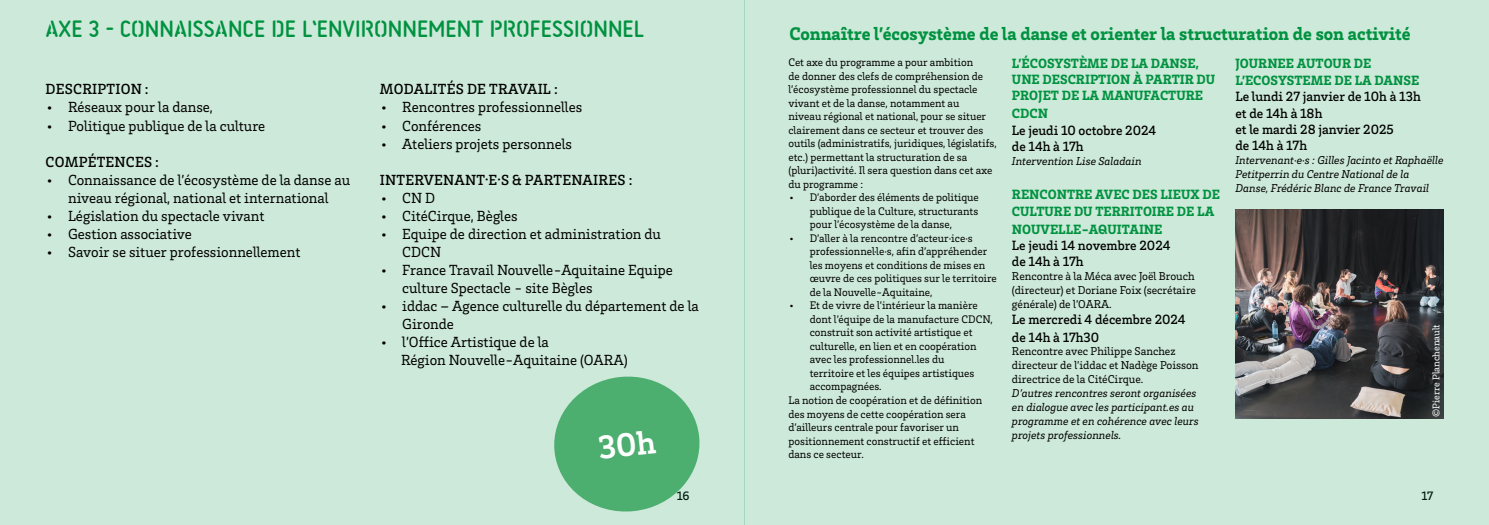
<style>
.page{position:relative;width:1489px;height:525px;background:#fff}
.page>*{position:absolute;margin:0;border:0;box-sizing:border-box;transform-origin:0 0}
.t1{font:26.25px "Stencil Allround";color:#009240}
.t2{font:900 18.75px "Brix Slab";color:#009240}
.t3{font:15px/18px "Brix Slab";color:#000}
.t4{font:500 15px "Brix Slab";letter-spacing:.015em;color:#000}
.t5{font:900 13.75px/16.2px "Brix Slab";color:#009240}
.t6{font:500 13.75px/16.2px "Brix Slab";color:#000}
.t7{font:500 12.5px "Brix Slab";color:#000}
.t8{font:italic 11.62px/14px "Brix Slab";color:#000}
.t9{font:11.62px/14px "Brix Slab";color:#000}
.t10{font:11.25px/13.5px "Brix Slab";color:#000}
.t11{font:10px "Brix Slab";color:#fff}
</style>
<div class="page">
<div style="left:0;top:0;width:744px;height:524px;background:#cde9d9"></div>
<div style="left:744px;top:0;width:744px;height:524px;background:#cde9d9"></div>
<img style="left:1235px;top:209px;width:208px;height:209px">
<svg style="left:554px;top:376px;width:146px;height:136px"></svg>
<h1 class="t1" style="left:46px;top:16px;width:600px">AXE 3 - CONNAISSANCE DE L’ENVIRONNEMENT PROFESSIONNEL</h1>
<h3 class="t4" style="left:46px;top:80px;width:104px">DESCRIPTION :</h3>
<h3 class="t3" style="left:46px;top:98px;width:169px">• Réseaux pour la danse,</h3>
<h3 class="t3" style="left:46px;top:116px;width:221px">• Politique publique de la culture</h3>
<h3 class="t4" style="left:46px;top:152px;width:115px">COMPÉTENCES :</h3>
<h3 class="t3" style="left:46px;top:170px;width:306px;text-align:center">• Connaissance de l’écosystème de la danse au niveau régional, national et international</h3>
<h3 class="t3" style="left:46px;top:206px;width:220px">• Législation du spectacle vivant</h3>
<h3 class="t3" style="left:46px;top:224px;width:148px">• Gestion associative</h3>
<h3 class="t3" style="left:46px;top:242px;width:256px">• Savoir se situer professionnellement</h3>
<h3 class="t4" style="left:380px;top:80px;width:179px">MODALITÉS DE TRAVAIL :</h3>
<h3 class="t3" style="left:380px;top:98px;width:204px">• Rencontres professionnelles</h3>
<h3 class="t3" style="left:380px;top:116px;width:103px">• Conférences</h3>
<h3 class="t3" style="left:380px;top:134px;width:194px">• Ateliers projets personnels</h3>
<h3 class="t4" style="left:380px;top:170px;width:254px">INTERVENANT·E·S &amp; PARTENAIRES :</h3>
<h3 class="t3" style="left:380px;top:188px;width:57px">• CN D</h3>
<h3 class="t3" style="left:380px;top:206px;width:139px">• CitéCirque, Bègles</h3>
<h3 class="t3" style="left:402px;top:224px;width:260px;text-indent:-22px">• Equipe de direction et administration du<br>CDCN</h3>
<h3 class="t3" style="left:402px;top:260px;width:272px;text-indent:-22px">• France Travail Nouvelle-Aquitaine Equipe culture Spectacle - site Bègles</h3>
<h3 class="t3" style="left:402px;top:296px;width:298px;text-indent:-22px">• iddac – Agence culturelle du département de la<br>Gironde</h3>
<h3 class="t3" style="left:401px;top:332px;width:228px;text-indent:-21px">• l’Office Artistique de la<br>Région Nouvelle-Aquitaine (OARA)</h3>
<h2 class="t2" style="left:789px;top:21px;width:622px">Connaître l’écosystème de la danse et orienter la structuration de son activité</h2>
<p class="t10" style="left:788px;top:55px;width:210px">Cet axe du programme a pour ambition<br>de donner des clefs de compréhension de l’écosystème professionnel du spectacle vivant et de la danse, notamment au<br>niveau régional et national, pour se situer clairement dans ce secteur et trouver des outils (administratifs, juridiques, législatifs, etc.) permettant la structuration de sa (pluri)activité. Il sera question dans cet axe du programme :</p>
<p class="t10" style="left:809px;top:190px;width:171px;text-align:justify;text-indent:-21px">• D’aborder des éléments de politique publique de la Culture, structurants pour l’écosystème de la danse,</p>
<p class="t10" style="left:809px;top:231px;width:189px;text-indent:-21px">• D’aller à la rencontre d’acteur·ice·s professionnel·le·s, afin d’appréhender les moyens et conditions de mises en œuvre de ces politiques sur le territoire de la Nouvelle-Aquitaine,</p>
<p class="t10" style="left:788px;top:298px;width:191px">• Et de vivre de l’intérieur la manière</p>
<p class="t10" style="left:809px;top:312px;width:185px">dont l’équipe de la manufacture CDCN,</p>
<p class="t10" style="left:809px;top:325px;width:164px">construit son activité artistique et</p>
<p class="t10" style="left:809px;top:339px;width:168px">culturelle, en lien et en coopération</p>
<p class="t10" style="left:809px;top:352px;width:136px">avec les professionnel.les du</p>
<p class="t10" style="left:809px;top:366px;width:166px">territoire et les équipes artistiques</p>
<p class="t10" style="left:809px;top:379px;width:73px">accompagnées.</p>
<p class="t10" style="left:788px;top:393px;width:195px">La notion de coopération et de définition</p>
<p class="t10" style="left:788px;top:406px;width:179px">des moyens de cette coopération sera</p>
<p class="t10" style="left:788px;top:420px;width:172px">d’ailleurs centrale pour favoriser un</p>
<p class="t10" style="left:788px;top:433px;width:187px">positionnement constructif et efficient</p>
<p class="t10" style="left:788px;top:447px;width:77px">dans ce secteur.</p>
<p class="t5" style="left:1011px;top:54px;width:205px">L’ÉCOSYSTÈME DE LA DANSE,<br>UNE DESCRIPTION À PARTIR DU<br>PROJET DE LA MANUFACTURE</p>
<p class="t5" style="left:1011px;top:105px;width:38px">CDCN</p>
<p class="t6" style="left:1011px;top:121px;width:146px">Le jeudi 10 octobre 2024 de 14h à 17h</p>
<p class="t8" style="left:1011px;top:153px;width:131px">Intervention Lise Saladain</p>
<p class="t5" style="left:1011px;top:186px;width:209px">RENCONTRE AVEC DES LIEUX DE<br>CULTURE DU TERRITOIRE DE LA</p>
<p class="t5" style="left:1011px;top:220px;width:152px">NOUVELLE-AQUITAINE</p>
<p class="t6" style="left:1011px;top:236px;width:160px">Le jeudi 14 novembre 2024 de 14h à 17h</p>
<p class="t9" style="left:1011px;top:268px;width:186px">Rencontre à la Méca avec Joël Brouch (directeur) et Doriane Foix (secrétaire générale) de l’OARA.</p>
<p class="t6" style="left:1011px;top:310px;width:175px;line-height:17.2px">Le mercredi 4 décembre 2024 de 14h à 17h30</p>
<p class="t9" style="left:1011px;top:344px;width:188px">Rencontre avec Philippe Sanchez directeur de l’iddac et Nadège Poisson directrice de la CitéCirque.</p>
<p class="t8" style="left:1011px;top:385px;width:188px">D’autres rencontres seront organisées en dialogue avec les participant.es au programme et en cohérence avec leurs projets professionnels.</p>
<p class="t5" style="left:1235px;top:54px;width:185px;line-height:17.2px">JOURNEE AUTOUR DE<br>L’ECOSYSTEME DE LA DANSE</p>
<p class="t6" style="left:1235px;top:88px;width:187px">Le lundi 27 janvier de 10h à 13h et de 14h à 18h<br>et le mardi 28 janvier 2025<br>de 14h à 17h</p>
<p class="t8" style="left:1235px;top:152px;width:210px">Intervenant·e·s : Gilles Jacinto et Raphaëlle<br>Petitperrin du Centre National de la<br>Danse, Frédéric Blanc de France Travail</p>
<p class="t11" style="left:1429px;top:416px;width:94px;rotate:-90deg">©Pierre Planchenault</p>
<p class="t7" style="left:676px;top:487px;width:14px">16</p>
<p class="t7" style="left:1421px;top:487px;width:13px">17</p>
</div>
